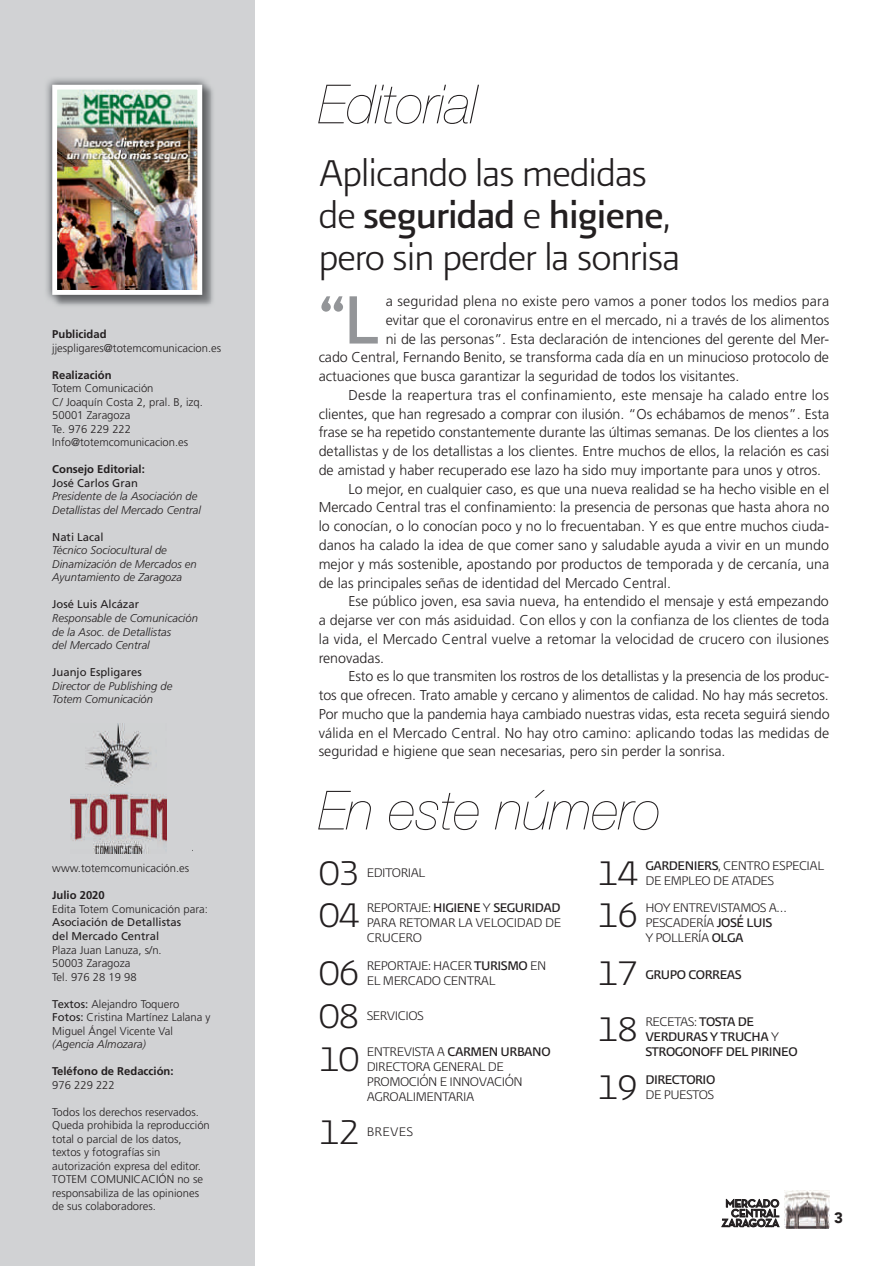
<style>
.page{position:relative;width:896px;height:1266px;background:#fff}
.page>*{position:absolute;margin:0;border:0;box-sizing:border-box;transform-origin:0 0}
.t1{font:700 69.45px "Neutra Disp";color:#939598}
.t2{font:italic 200 54px "Helvetica Neue LT Std";color:#231f20}
.t3{font:45px "Presidencia Fina";letter-spacing:-.02em;color:#231f20}
.t4{font:45px "Presidencia Base";letter-spacing:-.02em;color:#231f20}
.t5{font:41.25px "Presidencia Fina";letter-spacing:-.03em;color:#231f20}
.t6{font:15px/15px "Presidencia Fina";letter-spacing:-.03em;color:#231f20}
.t7{font:15px/15px "Presidencia Base";letter-spacing:-.03em;color:#231f20}
.t8{font:900 15px "Avenir";color:#231f20}
.t9{font:300 14.25px "Frutiger LT Std";color:#231f20}
.t10{font:300 11.25px/13.5px "Frutiger LT Std";color:#231f20}
.t11{font:italic 300 11.25px/13.5px "Frutiger LT Std";color:#231f20}
.t12{font:11.25px/13.5px "Frutiger LT Std";color:#231f20}
.t13{font:700 11.25px "Frutiger LT Std";color:#231f20}
.t14{font:700 11.25px/9.8px "Neutra Disp";color:#231f20;text-align:right}
.s1{font-weight:400}
.s2{font-family:"Presidencia Fina"}
.s3{font-family:"Presidencia Base"}
</style>
<div class="page">
<svg style="left:721px;top:1198px;width:58px;height:28px"></svg>
<img style="left:784px;top:1190px;width:45px;height:37px">
<div style="left:0;top:0;width:255px;height:1265px;background:#d1d2d4"></div>
<img style="left:70px;top:723px;width:97px;height:130px">
<img style="left:57px;top:89px;width:156px;height:217px">
<img style="left:46px;top:78px;width:161px;height:222px">
<img style="left:52px;top:84px;width:159px;height:220px">
<img style="left:58px;top:91px;width:138px;height:198px">
<div style="left:52px;top:85px;width:150px;height:210px;border:5px solid #fff"></div>
<p class="t13" style="left:52px;top:328px;width:56px">Publicidad</p>
<p class="t10" style="left:52px;top:341px;width:170px">jjespligares@totemcomunicacion.es</p>
<p class="t13" style="left:52px;top:368px;width:61px">Realización</p>
<p class="t10" style="left:52px;top:382px;width:152px">Totem Comunicación<br>C/ Joaquín Costa 2, pral. B, izq.<br>50001 Zaragoza<br>Te. 976 229 222<br>Info@totemcomunicacion.es</p>
<p class="t13" style="left:52px;top:463px;width:94px">Consejo Editorial:</p>
<p class="t12" style="left:52px;top:476px;width:87px">José Carlos Gran</p>
<p class="t11" style="left:52px;top:490px;width:150px">Presidente de la Asociación de<br>Detallistas del Mercado Central</p>
<p class="t12" style="left:52px;top:530px;width:53px">Nati Lacal</p>
<p class="t11" style="left:52px;top:544px;width:146px">Técnico Sociocultural de<br>Dinamización de Mercados en<br>Ayuntamiento de Zaragoza</p>
<p class="t12" style="left:52px;top:597px;width:88px">José Luis Alcázar</p>
<p class="t11" style="left:52px;top:611px;width:147px">Responsable de Comunicación de la Asoc. de Detallistas<br>del Mercado Central</p>
<p class="t12" style="left:52px;top:665px;width:91px">Juanjo Espligares</p>
<p class="t11" style="left:52px;top:679px;width:122px">Director de Publishing de<br>Totem Comunicación</p>
<p class="t10" style="left:52px;top:861px;width:138px">www.totemcomunicación.es</p>
<p class="t13" style="left:52px;top:888px;width:54px">Julio 2020</p>
<p class="t10" style="left:52px;top:902px;width:157px">Edita Totem Comunicación para:</p>
<p class="t12" style="left:52px;top:915px;width:130px">Asociación de Detallistas del Mercado Central</p>
<p class="t10" style="left:52px;top:942px;width:111px">Plaza Juan Lanuza, s/n.<br>50003 Zaragoza<br>Tel. 976 28 19 98</p>
<p class="t10" style="left:52px;top:996px;width:160px"><span class="s1">Textos:</span> Alejandro Toquero<br><span class="s1">Fotos:</span> Cristina Martínez Lalana y<br>Miguel Ángel Vicente Val</p>
<p class="t11" style="left:52px;top:1037px;width:95px">(Agencia Almozara)</p>
<p class="t13" style="left:52px;top:1064px;width:123px">Teléfono de Redacción:</p>
<p class="t10" style="left:52px;top:1077px;width:64px">976 229 222</p>
<p class="t10" style="left:52px;top:1104px;width:159px">Todos los derechos reservados.<br>Queda prohibida la reproducción total o parcial de los datos, textos y fotografías sin autorización expresa del editor.<br>TOTEM COMUNICACIÓN no se responsabiliza de las opiniones de sus colaboradores.</p>
<h2 class="t2" style="left:319px;top:73px;width:161px">Editorial</h2>
<h3 class="t3" style="left:319px;top:148px;width:330px">Aplicando las medidas</h3>
<h3 class="t4" style="left:319px;top:189px;width:354px"><span class="s2">de</span> seguridad <span class="s2">e</span> higiene<span class="s2">,</span></h3>
<h3 class="t3" style="left:319px;top:232px;width:363px">pero sin perder la sonrisa</h3>
<h1 class="t1" style="left:319px;top:281px;width:63px">“L</h1>
<p class="t9" style="left:385px;top:293px;width:445px">a seguridad plena no existe pero vamos a poner todos los medios para</p>
<p class="t9" style="left:385px;top:312px;width:445px">evitar que el coronavirus entre en el mercado, ni a través de los alimentos</p>
<p class="t9" style="left:385px;top:330px;width:445px">ni de las personas”. Esta declaración de intenciones del gerente del Mer-</p>
<p class="t9" style="left:319px;top:349px;width:512px">cado Central, Fernando Benito, se transforma cada día en un minucioso protocolo de</p>
<p class="t9" style="left:319px;top:368px;width:422px">actuaciones que busca garantizar la seguridad de todos los visitantes.</p>
<p class="t9" style="left:348px;top:387px;width:482px">Desde la reapertura tras el confinamiento, este mensaje ha calado entre los</p>
<p class="t9" style="left:319px;top:405px;width:512px">clientes, que han regresado a comprar con ilusión. “Os echábamos de menos”. Esta</p>
<p class="t9" style="left:319px;top:424px;width:512px">frase se ha repetido constantemente durante las últimas semanas. De los clientes a los</p>
<p class="t9" style="left:319px;top:443px;width:512px">detallistas y de los detallistas a los clientes. Entre muchos de ellos, la relación es casi</p>
<p class="t9" style="left:319px;top:462px;width:504px">de amistad y haber recuperado ese lazo ha sido muy importante para unos y otros.</p>
<p class="t9" style="left:348px;top:480px;width:482px">Lo mejor, en cualquier caso, es que una nueva realidad se ha hecho visible en el</p>
<p class="t9" style="left:319px;top:499px;width:512px">Mercado Central tras el confinamiento: la presencia de personas que hasta ahora no</p>
<p class="t9" style="left:319px;top:518px;width:512px">lo conocían, o lo conocían poco y no lo frecuentaban. Y es que entre muchos ciuda-</p>
<p class="t9" style="left:319px;top:537px;width:511px">danos ha calado la idea de que comer sano y saludable ayuda a vivir en un mundo</p>
<p class="t9" style="left:319px;top:555px;width:512px">mejor y más sostenible, apostando por productos de temporada y de cercanía, una</p>
<p class="t9" style="left:319px;top:574px;width:354px">de las principales señas de identidad del Mercado Central.</p>
<p class="t9" style="left:348px;top:593px;width:482px">Ese público joven, esa savia nueva, ha entendido el mensaje y está empezando</p>
<p class="t9" style="left:319px;top:612px;width:512px">a dejarse ver con más asiduidad. Con ellos y con la confianza de los clientes de toda</p>
<p class="t9" style="left:319px;top:630px;width:512px">la vida, el Mercado Central vuelve a retomar la velocidad de crucero con ilusiones</p>
<p class="t9" style="left:319px;top:649px;width:67px">renovadas.</p>
<p class="t9" style="left:348px;top:668px;width:482px">Esto es lo que transmiten los rostros de los detallistas y la presencia de los produc-</p>
<p class="t9" style="left:319px;top:687px;width:511px">tos que ofrecen. Trato amable y cercano y alimentos de calidad. No hay más secretos.</p>
<p class="t9" style="left:319px;top:705px;width:512px">Por mucho que la pandemia haya cambiado nuestras vidas, esta receta seguirá siendo</p>
<p class="t9" style="left:319px;top:724px;width:512px">válida en el Mercado Central. No hay otro camino: aplicando todas las medidas de</p>
<p class="t9" style="left:319px;top:743px;width:408px">seguridad e higiene que sean necesarias, pero sin perder la sonrisa.</p>
<h2 class="t2" style="left:319px;top:779px;width:344px">En este número</h2>
<h3 class="t5" style="left:319px;top:849px;width:42px">03</h3>
<p class="t6" style="left:367px;top:864px;width:60px">EDITORIAL</p>
<h3 class="t5" style="left:319px;top:892px;width:42px">04</h3>
<p class="t7" style="left:367px;top:900px;width:195px"><span class="s2">REPORTAJE:</span> HIGIENE <span class="s2">Y</span> SEGURIDAD</p>
<p class="t6" style="left:367px;top:915px;width:196px">PARA RETOMAR LA VELOCIDAD DE<br>CRUCERO</p>
<h3 class="t5" style="left:319px;top:950px;width:42px">06</h3>
<p class="t6" style="left:367px;top:957px;width:181px">REPORTAJE: HACER <span class="s3">TURISMO</span> EN<br>EL MERCADO CENTRAL</p>
<h3 class="t5" style="left:319px;top:993px;width:42px">08</h3>
<p class="t6" style="left:367px;top:1008px;width:58px">SERVICIOS</p>
<h3 class="t5" style="left:319px;top:1035px;width:42px">10</h3>
<p class="t7" style="left:367px;top:1043px;width:185px"><span class="s2">ENTREVISTA A</span> CARMEN URBANO</p>
<p class="t6" style="left:367px;top:1058px;width:157px">DIRECTORA GENERAL DE<br>PROMOCIÓN E INNOVACIÓN<br>AGROALIMENTARIA</p>
<h3 class="t5" style="left:319px;top:1108px;width:42px">12</h3>
<p class="t6" style="left:367px;top:1123px;width:48px">BREVES</p>
<h3 class="t5" style="left:597px;top:849px;width:42px">14</h3>
<p class="t6" style="left:645px;top:857px;width:180px"><span class="s3">GARDENIERS</span>, CENTRO ESPECIAL<br>DE EMPLEO DE ATADES</p>
<h3 class="t5" style="left:597px;top:892px;width:42px">16</h3>
<p class="t6" style="left:645px;top:900px;width:143px">HOY ENTREVISTAMOS A…<br>PESCADERÍA <span class="s3">JOSÉ LUIS<br></span>Y POLLERÍA <span class="s3">OLGA</span></p>
<h3 class="t5" style="left:597px;top:950px;width:42px">17</h3>
<p class="t7" style="left:645px;top:966px;width:98px">GRUPO CORREAS</p>
<h3 class="t5" style="left:597px;top:1005px;width:42px">18</h3>
<p class="t6" style="left:645px;top:1013px;width:110px">RECETAS: <span class="s3">TOSTA DE</span></p>
<p class="t7" style="left:645px;top:1028px;width:154px">VERDURAS Y TRUCHA <span class="s2">Y<br></span>STROGONOFF DEL PIRINEO</p>
<h3 class="t5" style="left:597px;top:1063px;width:42px">19</h3>
<p class="t7" style="left:645px;top:1071px;width:71px">DIRECTORIO</p>
<p class="t6" style="left:645px;top:1086px;width:70px">DE PUESTOS</p>
<p class="t14" style="left:721px;top:1198px;width:59px">MERCADO<br>CENTRAL<br>ZARAGOZA</p>
<p class="t8" style="left:834px;top:1204px;width:10px">3</p>
</div>
